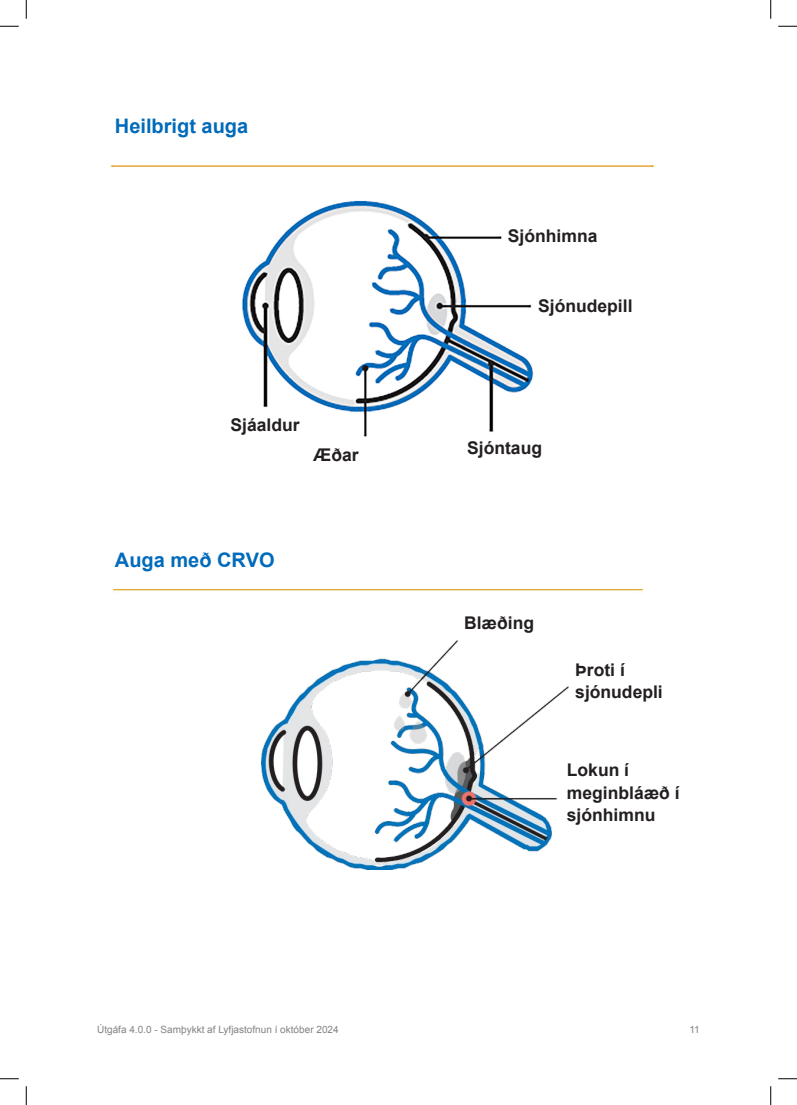
<style>
.page{position:relative;width:797px;height:1105px;background:#fff}
.page>*{position:absolute;margin:0;border:0;box-sizing:border-box;transform-origin:0 0}
.Brødtekst{font:700 20px "Arial";color:#006bba}
.Brødtekst-2{font:700 17.5px/22.5px "Arial";color:#231f20}
.t1{font:10px "Arial";color:#808285}
</style>
<div class="page">
<img style="left:262px;top:641px;width:306px;height:229px">
<img style="left:110px;top:165px;width:545px;height:272px">
<div style="left:536px;top:280px;width:126px;height:64px;background:#fff"></div>
<div style="left:504px;top:199px;width:125px;height:65px;background:#fff"></div>
<div style="left:183px;top:413px;width:149px;height:65px;background:#fff"></div>
<img style="left:112px;top:586px;width:531px;height:8px">
<div style="left:467px;top:286px;width:16px;height:18px;background:#fff"></div>
<svg style="left:0;top:25px;width:19px;height:2px"></svg>
<svg style="left:778px;top:25px;width:19px;height:2px"></svg>
<svg style="left:0;top:1078px;width:19px;height:1px"></svg>
<svg style="left:778px;top:1078px;width:19px;height:1px"></svg>
<svg style="left:25px;top:0;width:2px;height:19px"></svg>
<svg style="left:25px;top:1086px;width:2px;height:19px"></svg>
<svg style="left:770px;top:0;width:1px;height:19px"></svg>
<svg style="left:770px;top:1086px;width:1px;height:19px"></svg>
<p class="Brødtekst" style="left:115px;top:113px;width:135px">Heilbrigt auga</p>
<p class="Brødtekst-2" style="left:508px;top:225px;width:91px">Sjónhimna</p>
<p class="Brødtekst-2" style="left:538px;top:295px;width:96px">Sjónudepill</p>
<p class="Brødtekst-2" style="left:230px;top:415px;width:71px">Sjáaldur</p>
<p class="Brødtekst-2" style="left:314px;top:445px;width:46px">Æðar</p>
<p class="Brødtekst-2" style="left:467px;top:438px;width:76px">Sjóntaug</p>
<p class="Brødtekst" style="left:115px;top:547px;width:161px">Auga með CRVO</p>
<p class="Brødtekst-2" style="left:464px;top:612px;width:72px">Blæðing</p>
<p class="Brødtekst-2" style="left:575px;top:659px;width:89px">Þroti í sjónudepli</p>
<p class="Brødtekst-2" style="left:567px;top:760px;width:114px">Lokun í meginbláæð í sjónhimnu</p>
<p class="t1" style="left:97px;top:1023px;width:243px">Útgáfa 4.0.0 - Samþykkt af Lyfjastofnun í október 2024</p>
<p class="t1" style="left:689px;top:1023px;width:12px">11</p>
</div>
